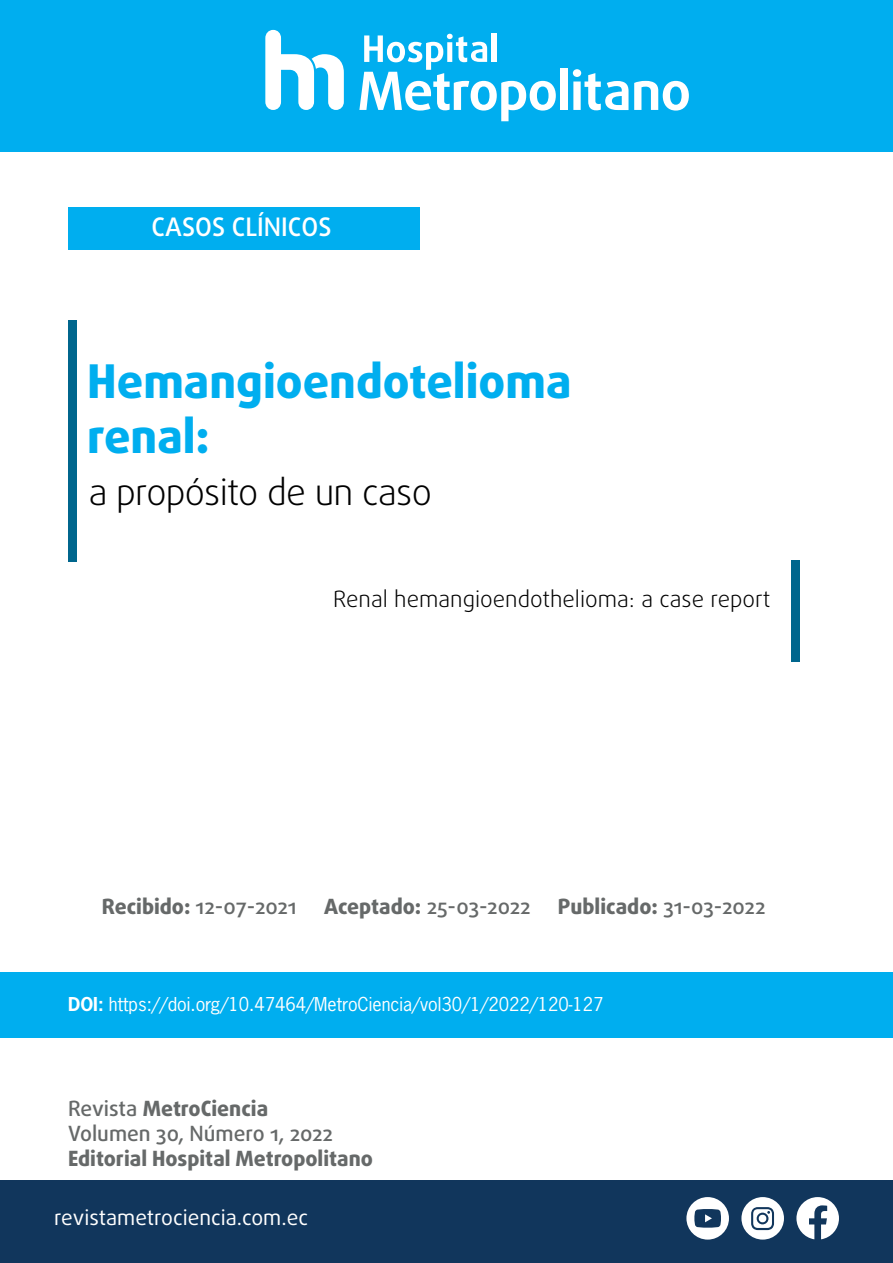
<style>
.page{position:relative;width:893px;height:1263px;background:#fff}
.page>*{position:absolute;margin:0;border:0;box-sizing:border-box;transform-origin:0 0}
.t1{font:800 46.5px "Daxline Pro";color:#00aeef}
.t2{font:300 36px "Daxline Pro";letter-spacing:-.02em;color:#000}
.t3{font:500 25.5px "Daxline Pro";color:#fff}
.t4{font:300 22.5px "Daxline Pro";color:#000}
.t5{font:800 21px "Daxline Pro";color:#666969}
.t6{font:500 21px "Daxline Pro";color:#666969}
.t7{font:21px "Daxline Pro";color:#fff}
.Parrafo{font:18px "News Gothic Std";color:#fff}
.s1{font-weight:800}
.s2{font-weight:500}
.s3{font-weight:700}
</style>
<div class="page">
<div style="left:0;top:0;width:893px;height:151px;background:#00aeef"></div>
<div style="left:0;top:973px;width:893px;height:65px;background:#00aeef"></div>
<div style="left:1px;top:1180px;width:892px;height:83px;background:#11365c"></div>
<svg style="left:265px;top:30px;width:79px;height:80px"></svg>
<div style="left:560px;top:69px;width:8px;height:41px;background:#fff"></div>
<svg style="left:573px;top:69px;width:55px;height:41px"></svg>
<svg style="left:634px;top:81px;width:55px;height:30px"></svg>
<svg style="left:359px;top:34px;width:197px;height:87px"></svg>
<div style="left:491px;top:33px;width:5px;height:29px;background:#fff"></div>
<div style="left:68px;top:320px;width:8px;height:242px;background:#00668d"></div>
<svg style="left:741px;top:1197px;width:43px;height:42px"></svg>
<svg style="left:796px;top:1197px;width:43px;height:42px"></svg>
<svg style="left:686px;top:1197px;width:43px;height:42px"></svg>
<div style="left:791px;top:561px;width:8px;height:101px;background:#00668d"></div>
<div style="left:68px;top:207px;width:351px;height:43px;background:#00aeef"></div>
<p class="t3" style="left:152px;top:211px;width:181px">CASOS CLÍNICOS</p>
<p class="t1" style="left:87px;top:352px;width:486px">Hemangioendotelioma</p>
<p class="t1" style="left:87px;top:408px;width:124px">renal:</p>
<p class="t2" style="left:89px;top:471px;width:345px">a propósito de un caso</p>
<p class="t4" style="left:333px;top:586px;width:439px">Renal hemangioendothelioma: a case report</p>
<p class="t6" style="left:102px;top:893px;width:196px"><span class="s1">Recibido:</span> 12-07-2021</p>
<p class="t6" style="left:324px;top:893px;width:208px"><span class="s1">Aceptado:</span> 25-03-2022</p>
<p class="t5" style="left:558px;top:893px;width:209px">Publicado: <span class="s2">31-03-2022</span></p>
<p class="Parrafo" style="left:68px;top:992px;width:537px"><span class="s3">DOI:</span> https://doi.org/10.47464/MetroCiencia/vol30/1/2022/120-127</p>
<p class="t5" style="left:68px;top:1095px;width:202px"><span class="s2">Revista</span> MetroCiencia</p>
<p class="t6" style="left:68px;top:1120px;width:266px">Volumen 30, Número 1, 2022</p>
<p class="t5" style="left:68px;top:1145px;width:306px">Editorial Hospital Metropolitano</p>
<p class="t7" style="left:54px;top:1205px;width:255px">revistametrociencia.com.ec</p>
</div>
